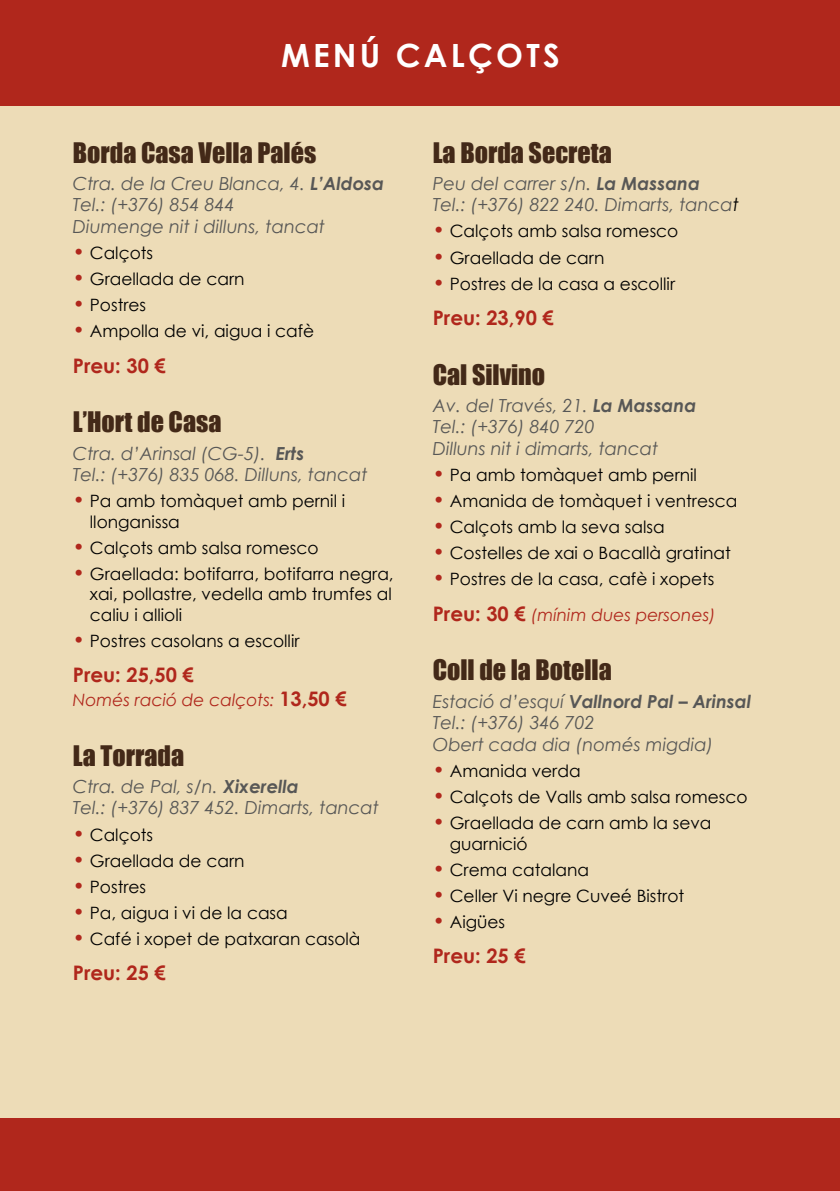
<style>
.page{position:relative;width:840px;height:1191px;background:#fff}
.page>*{position:absolute;margin:0;border:0;box-sizing:border-box;transform-origin:0 0}
.t1{font:700 32px "Century Gothic";letter-spacing:.1em;color:#fff}
.t2{font:26px "Impact";color:#432918}
.t3{font:700 20px "Century Gothic";color:#b0271c}
.t4{font:italic 18px/21.6px "Century Gothic";color:#575756}
.t5{font:17px/20.4px "Century Gothic";color:#000}
.t6{font:italic 17px "Century Gothic";color:#b0271c}
.s1{font-weight:700}
.s2{font-weight:700;font-size:20px;color:#b0271c}
.s3{font-weight:700;font-style:normal;font-size:20px}
.s4{color:#000}
.s5{font-style:italic;color:#b0271c}
</style>
<div class="page">
<div style="left:1px;top:91px;width:838px;height:1100px;background:#eddcb7"></div>
<div style="left:0;top:0;width:839px;height:106px;background:#b0271c"></div>
<div style="left:0;top:1119px;width:839px;height:72px;background:#b0271c"></div>
<h1 class="t1" style="left:281px;top:31px;width:280px">MENÚ CALÇOTS</h1>
<h2 class="t2" style="left:73px;top:132px;width:245px">Borda Casa Vella Palés</h2>
<p class="t4" style="left:73px;top:172px;width:312px">Ctra. de la Creu Blanca, 4. <span class="s1">L’Aldosa<br></span>Tel.: (+376) 854 844<br>Diumenge nit i dilluns, tancat</p>
<p class="t5" style="left:73px;top:242px;width:82px"><span class="s2">•</span> Calçots</p>
<p class="t5" style="left:73px;top:268px;width:173px"><span class="s2">•</span> Graellada de carn</p>
<p class="t5" style="left:73px;top:295px;width:75px"><span class="s2">•</span> Postres</p>
<p class="t5" style="left:73px;top:321px;width:243px"><span class="s2">•</span> Ampolla de vi, aigua i cafè</p>
<p class="t3" style="left:73px;top:350px;width:94px">Preu: 30 €</p>
<h2 class="t2" style="left:73px;top:402px;width:150px">L’Hort de Casa</h2>
<p class="t4" style="left:73px;top:442px;width:296px">Ctra. d’Arinsal (CG-5). <span class="s1">Erts<br></span>Tel.: (+376) 835 068. Dilluns, tancat</p>
<p class="t5" style="left:90px;top:490px;width:257px;text-indent:-17px"><span class="s2">•</span> Pa amb tomàquet amb pernil i llonganissa</p>
<p class="t5" style="left:73px;top:537px;width:247px"><span class="s2">•</span> Calçots amb salsa romesco</p>
<p class="t5" style="left:90px;top:563px;width:305px;text-align:justify;text-indent:-17px"><span class="s2">•</span> Graellada: botifarra, botifarra negra, xai, pollastre, vedella amb trumfes al caliu i allioli</p>
<p class="t5" style="left:73px;top:630px;width:228px"><span class="s2">•</span> Postres casolans a escollir</p>
<p class="t3" style="left:73px;top:659px;width:122px">Preu: 25,50 €</p>
<p class="t6" style="left:73px;top:688px;width:275px">Només ració de calçots: <span class="s3">13,50 €</span></p>
<h2 class="t2" style="left:73px;top:735px;width:113px">La Torrada</h2>
<p class="t4" style="left:73px;top:775px;width:307px">Ctra. de Pal, s/n. <span class="s1">Xixerella<br></span>Tel.: (+376) 837 452. Dimarts, tancat</p>
<p class="t5" style="left:73px;top:824px;width:82px"><span class="s2">•</span> Calçots</p>
<p class="t5" style="left:73px;top:850px;width:173px"><span class="s2">•</span> Graellada de carn</p>
<p class="t5" style="left:73px;top:876px;width:75px"><span class="s2">•</span> Postres</p>
<p class="t5" style="left:73px;top:902px;width:216px"><span class="s2">•</span> Pa, aigua i vi de la casa</p>
<p class="t5" style="left:73px;top:928px;width:289px"><span class="s2">•</span> Café i xopet de patxaran casolà</p>
<p class="t3" style="left:73px;top:957px;width:94px">Preu: 25 €</p>
<h2 class="t2" style="left:432px;top:132px;width:180px">La Borda Secreta</h2>
<p class="t4" style="left:432px;top:172px;width:307px">Peu del carrer s/n. <span class="s1">La Massana<br></span>Tel.: (+376) 822 240. Dimarts, tanca<span class="s4">t</span></p>
<p class="t5" style="left:432px;top:221px;width:247px"><span class="s2">•</span> Calçots amb salsa romesco</p>
<p class="t5" style="left:432px;top:247px;width:173px"><span class="s2">•</span> Graellada de carn</p>
<p class="t5" style="left:432px;top:273px;width:244px"><span class="s2">•</span> Postres de la casa a escollir</p>
<p class="t3" style="left:432px;top:302px;width:122px">Preu: 23,90 €</p>
<h2 class="t2" style="left:432px;top:354px;width:114px">Cal Silvino</h2>
<p class="t4" style="left:432px;top:394px;width:265px">Av. del Través, 21. <span class="s1">La Massana<br></span>Tel.: (+376) 840 720<br>Dilluns nit i dimarts, tancat</p>
<p class="t5" style="left:432px;top:464px;width:265px"><span class="s2">•</span> Pa amb tomàquet amb pernil</p>
<p class="t5" style="left:432px;top:490px;width:306px"><span class="s2">•</span> Amanida de tomàquet i ventresca</p>
<p class="t5" style="left:432px;top:516px;width:233px"><span class="s2">•</span> Calçots amb la seva salsa</p>
<p class="t5" style="left:432px;top:543px;width:299px"><span class="s2">•</span> Costelles de xai o Bacallà gratinat</p>
<p class="t5" style="left:432px;top:561px;width:284px;line-height:35.4px"><span class="s2">•</span> Postres de la casa, cafè i xopets<br><span class="s2">Preu: 30 €</span> <span class="s5">(mínim dues persones)</span></p>
<h2 class="t2" style="left:432px;top:650px;width:180px">Coll de la Botella</h2>
<p class="t4" style="left:432px;top:690px;width:319px">Estació d’esquí <span class="s1">Vallnord Pal – Arinsal<br></span>Tel.: (+376) 346 702<br>Obert cada dia (només migdia)</p>
<p class="t5" style="left:432px;top:760px;width:149px"><span class="s2">•</span> Amanida verda</p>
<p class="t5" style="left:432px;top:786px;width:316px"><span class="s2">•</span> Calçots de Valls amb salsa romesco</p>
<p class="t5" style="left:449px;top:812px;width:263px;text-indent:-17px"><span class="s2">•</span> Graellada de carn amb la seva guarnició</p>
<p class="t5" style="left:432px;top:859px;width:158px"><span class="s2">•</span> Crema catalana</p>
<p class="t5" style="left:432px;top:885px;width:253px"><span class="s2">•</span> Celler Vi negre Cuveé Bistrot</p>
<p class="t5" style="left:432px;top:911px;width:74px"><span class="s2">•</span> Aigües</p>
<p class="t3" style="left:432px;top:940px;width:94px">Preu: 25 €</p>
</div>
